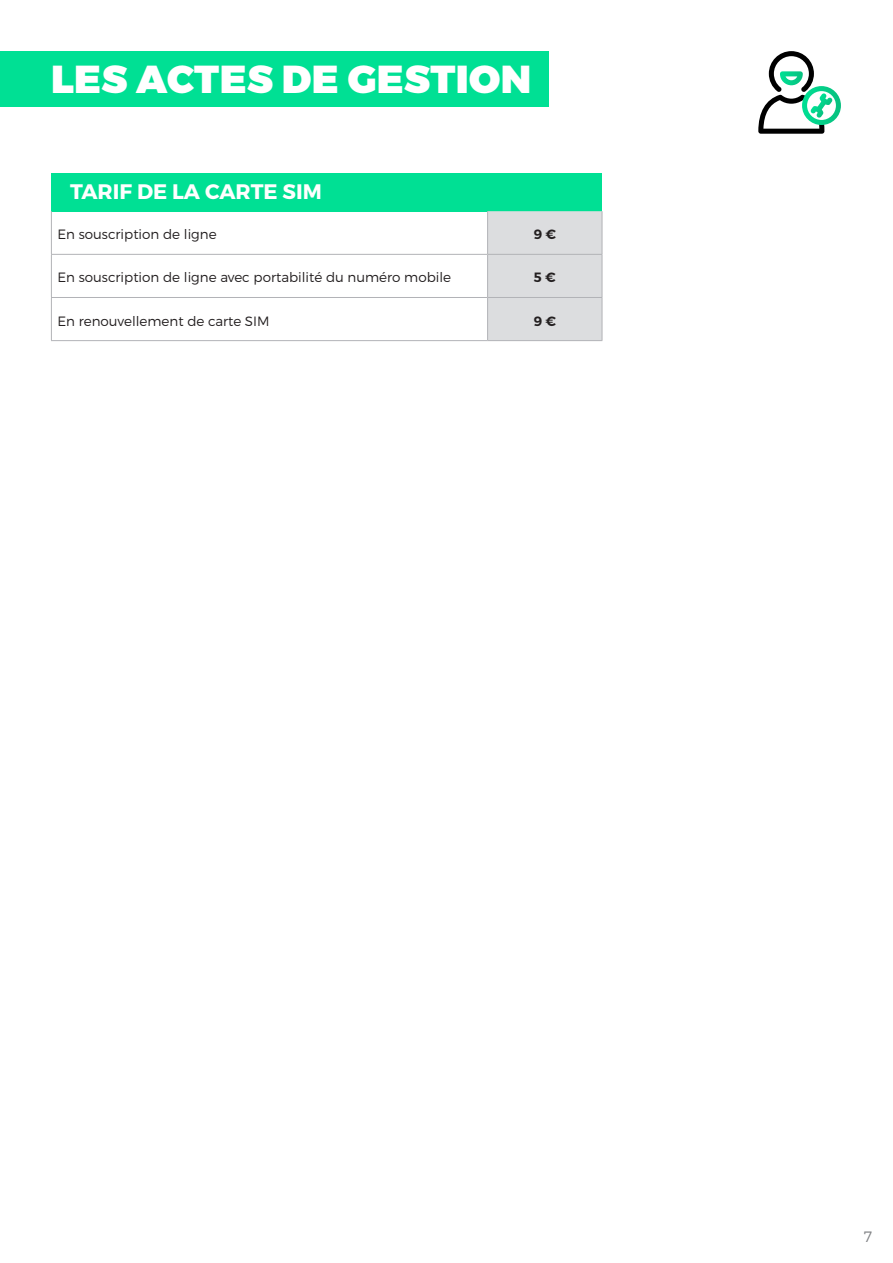
<style>
.page{position:relative;width:893px;height:1263px;background:#fff}
.page>*{position:absolute;margin:0;border:0;box-sizing:border-box;transform-origin:0 0}
.t1{font:900 39px "Montserrat";letter-spacing:.01em;color:#fff}
.t2{font:700 21px "Montserrat";color:#fff}
.t3{font:300 15px "Montserrat";color:#808285}
.t4{font:300 13.5px "Montserrat";color:#231f20}
.t5{font:600 13.5px "Montserrat";color:#231f20}
</style>
<div class="page">
<div style="left:51px;top:173px;width:551px;height:38px;background:#00e094"></div>
<div style="left:488px;top:211px;width:114px;height:129px;background:#dcdddf"></div>
<hr style="left:487px;top:211px;width:1px;height:43px;background:#b2b3b7">
<hr style="left:602px;top:211px;width:1px;height:43px;background:#b2b3b7">
<hr style="left:51px;top:254px;width:437px;height:1px;background:#b2b3b7">
<hr style="left:51px;top:297px;width:437px;height:1px;background:#b2b3b7">
<hr style="left:51px;top:340px;width:437px;height:1px;background:#b2b3b7">
<hr style="left:51px;top:211px;width:1px;height:43px;background:#b2b3b7">
<hr style="left:51px;top:255px;width:1px;height:42px;background:#b2b3b7">
<hr style="left:51px;top:298px;width:1px;height:42px;background:#b2b3b7">
<hr style="left:488px;top:254px;width:114px;height:1px;background:#b2b3b7">
<hr style="left:487px;top:255px;width:1px;height:42px;background:#b2b3b7">
<hr style="left:602px;top:255px;width:1px;height:42px;background:#b2b3b7">
<hr style="left:488px;top:297px;width:114px;height:1px;background:#b2b3b7">
<hr style="left:487px;top:298px;width:1px;height:42px;background:#b2b3b7">
<hr style="left:602px;top:298px;width:1px;height:42px;background:#b2b3b7">
<hr style="left:488px;top:340px;width:114px;height:1px;background:#b2b3b7">
<div style="left:0;top:51px;width:549px;height:56px;background:#00e094"></div>
<svg style="left:758px;top:51px;width:83px;height:83px"></svg>
<p class="t1" style="left:51px;top:55px;width:482px">LES ACTES DE GESTION</p>
<p class="t2" style="left:70px;top:179px;width:253px">TARIF DE LA CARTE SIM</p>
<p class="t4" style="left:57px;top:226px;width:161px">En souscription de ligne</p>
<p class="t5" style="left:534px;top:226px;width:24px">9 €</p>
<p class="t4" style="left:57px;top:269px;width:395px">En souscription de ligne avec portabilité du numéro mobile</p>
<p class="t5" style="left:534px;top:269px;width:23px">5 €</p>
<p class="t4" style="left:57px;top:313px;width:214px">En renouvellement de carte SIM</p>
<p class="t5" style="left:534px;top:312px;width:24px">9 €</p>
<p class="t3" style="left:864px;top:1227px;width:10px">7</p>
</div>
